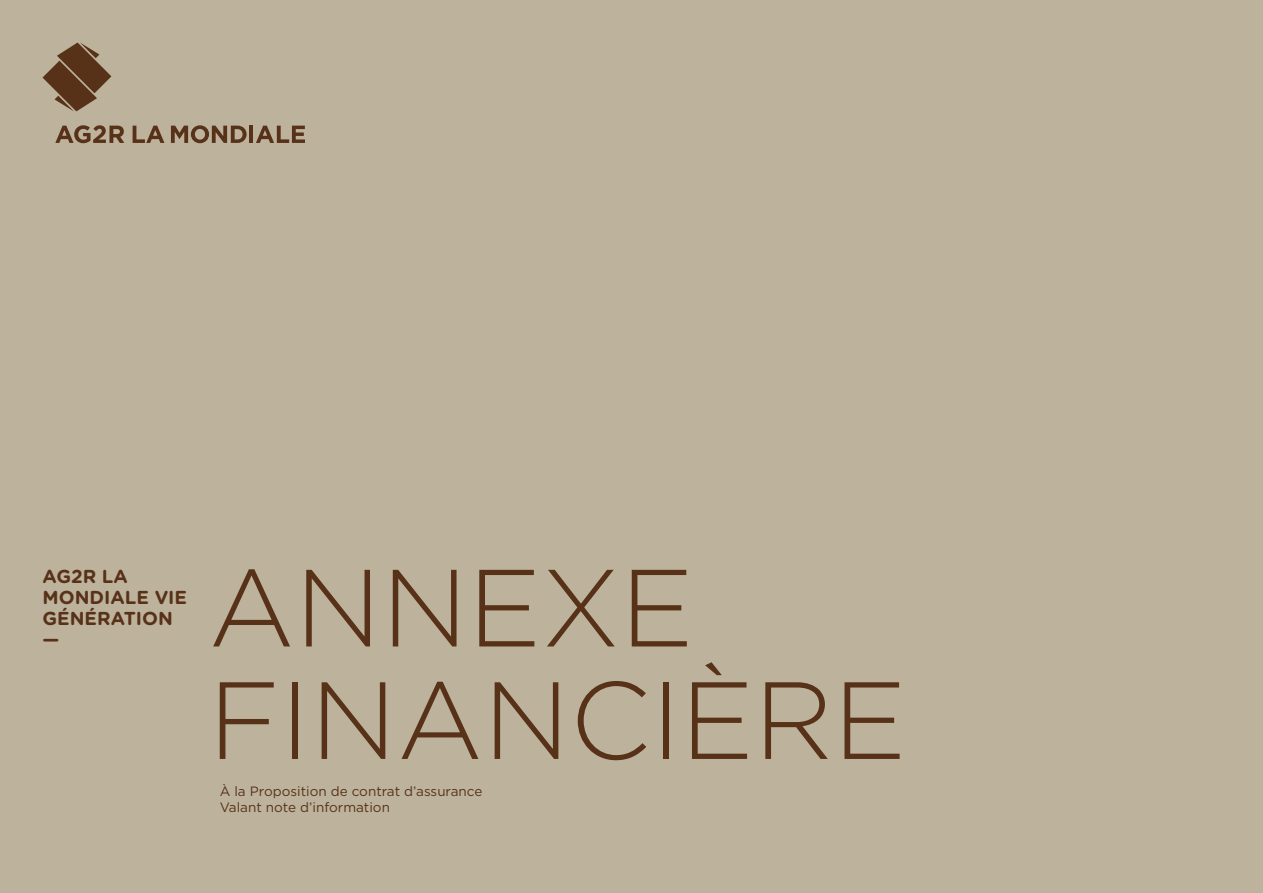
<style>
.page{position:relative;width:1263px;height:893px;background:#bdb39d}
.page>*{position:absolute;margin:0;border:0;box-sizing:border-box;transform-origin:0 0}
.t1{font:300 109.5px/112.5px "Gotham";color:#583119}
.t2{font:700 18.75px/21px "Gotham Rounded";color:#583119}
.t3{font:13.5px/16.2px "Gotham";color:#583119}
</style>
<div class="page">
<svg style="left:55px;top:125px;width:69px;height:18px"></svg>
<svg style="left:133px;top:126px;width:31px;height:17px"></svg>
<svg style="left:171px;top:125px;width:76px;height:18px"></svg>
<hr style="left:249px;top:126px;width:4px;height:17px;background:#583119">
<svg style="left:256px;top:126px;width:49px;height:17px"></svg>
<svg style="left:43px;top:43px;width:68px;height:68px"></svg>
<h2 class="t2" style="left:43px;top:565px;width:146px">AG2R LA<br>MONDIALE VIE<br>GÉNÉRATION —</h2>
<h1 class="t1" style="left:208px;top:551px;width:700px">ANNEXE<br>FINANCIÈRE</h1>
<p class="t3" style="left:220px;top:783px;width:264px">À la Proposition de contrat d’assurance<br>Valant note d’information</p>
</div>
